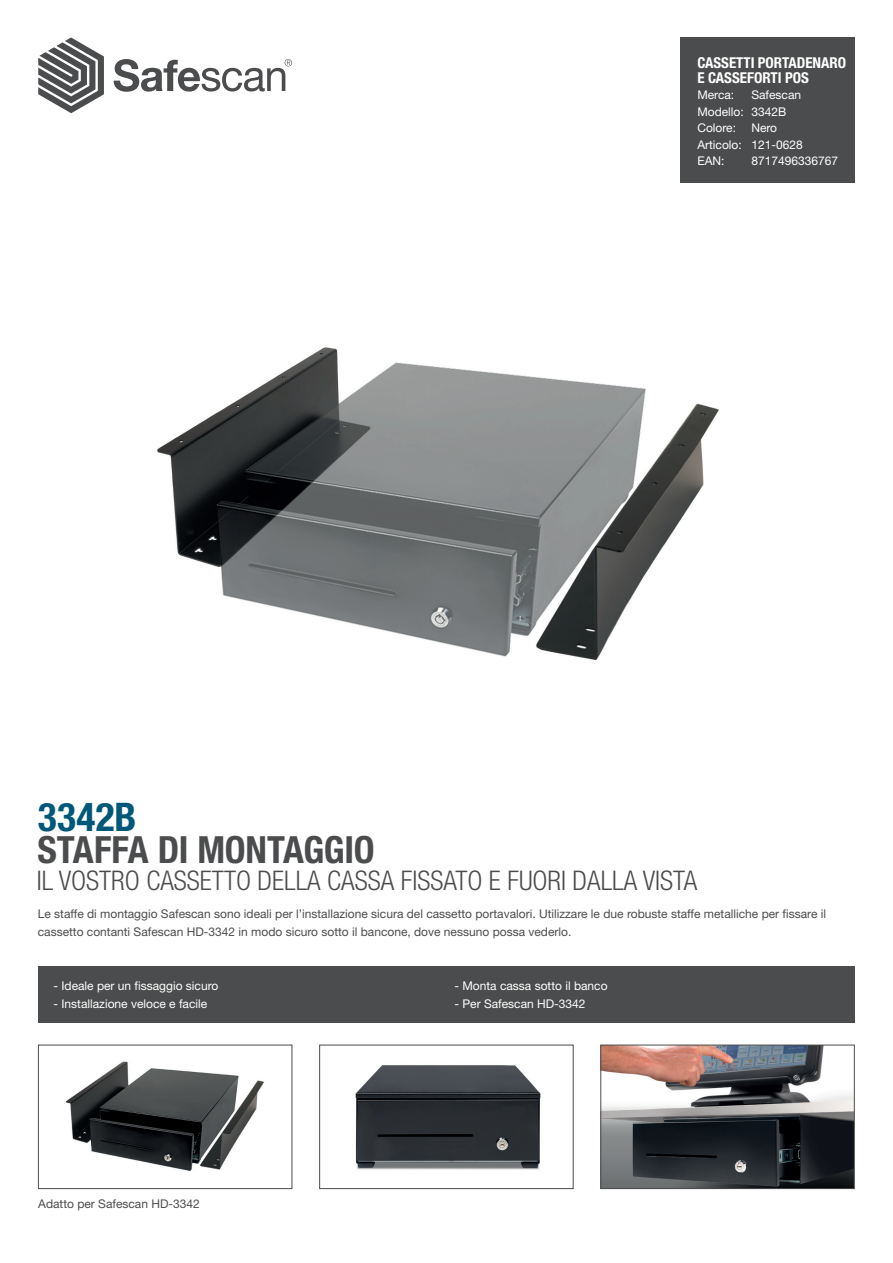
<style>
.page{position:relative;width:893px;height:1263px;background:#fff}
.page>*{position:absolute;margin:0;border:0;box-sizing:border-box;transform-origin:0 0}
.t1{font:700 condensed 39.45px "Helvetica Neue LT Std";letter-spacing:.005em;color:#005879}
.t2{font:700 condensed 37.5px "Helvetica Neue LT Std";letter-spacing:-.005em;color:#4b4c4d}
.t3{font:300 condensed 27px "Helvetica Neue LT Std";color:#4b4c4d}
.t4{font:700 condensed 15px/15px "Helvetica Neue LT Std";color:#fff}
.t5{font:12px/18px "Helvetica Neue LT Std";color:#4b4c4d}
.t6{font:12px/16.5px "Helvetica Neue LT Std";color:#fff}
</style>
<div class="page">
<div style="left:680px;top:37px;width:175px;height:146px;background:#4b4c4d"></div>
<svg style="left:38px;top:37px;width:66px;height:76px"></svg>
<svg style="left:114px;top:59px;width:178px;height:33px"></svg>
<div style="left:38px;top:966px;width:817px;height:57px;background:#4b4c4d"></div>
<img style="left:355px;top:1065px;width:186px;height:105px">
<div style="left:319px;top:1045px;width:254px;height:144px;border:1px solid #4b4c4d"></div>
<img style="left:603px;top:1047px;width:249px;height:140px">
<div style="left:601px;top:1045px;width:253px;height:144px;border:1px solid #4b4c4d"></div>
<img style="left:65px;top:1061px;width:199px;height:111px">
<div style="left:38px;top:1045px;width:254px;height:144px;border:1px solid #4b4c4d"></div>
<img style="left:157px;top:347px;width:562px;height:314px">
<p class="t4" style="left:697px;top:55px;width:150px">CASSETTI PORTADENARO<br>E CASSEFORTI POS</p>
<p class="t6" style="left:697px;top:87px;width:38px">Merca:</p>
<p class="t6" style="left:697px;top:87px;width:105px;text-indent:54px">Safescan<br>Modello: 3342B<br>Colore:</p>
<p class="t6" style="left:697px;top:120px;width:107px;text-indent:54px">Nero<br>Articolo: 121-0628<br>EAN:</p>
<p class="t6" style="left:751px;top:153px;width:88px">8717496336767</p>
<h1 class="t1" style="left:38px;top:793px;width:100px">3342B</h1>
<h3 class="t3" style="left:37px;top:865px;width:662px">IL VOSTRO CASSETTO DELLA CASSA FISSATO E FUORI DALLA VISTA</h3>
<h2 class="t2" style="left:38px;top:827px;width:339px">STAFFA DI MONTAGGIO</h2>
<p class="t5" style="left:38px;top:905px;width:790px">Le staffe di montaggio Safescan sono ideali per l’installazione sicura del cassetto portavalori. Utilizzare le due robuste staffe metalliche per fissare il cassetto contanti Safescan HD-3342 in modo sicuro sotto il bancone, dove nessuno possa vederlo.</p>
<p class="t6" style="left:53px;top:977px;width:166px">- Ideale per un fissaggio sicuro</p>
<p class="t6" style="left:53px;top:995px;width:155px">- Installazione veloce e facile</p>
<p class="t5" style="left:38px;top:1195px;width:163px">Adatto per Safescan HD-3342</p>
<p class="t6" style="left:454px;top:977px;width:155px">- Monta cassa sotto il banco</p>
<p class="t6" style="left:454px;top:995px;width:133px">- Per Safescan HD-3342</p>
</div>
